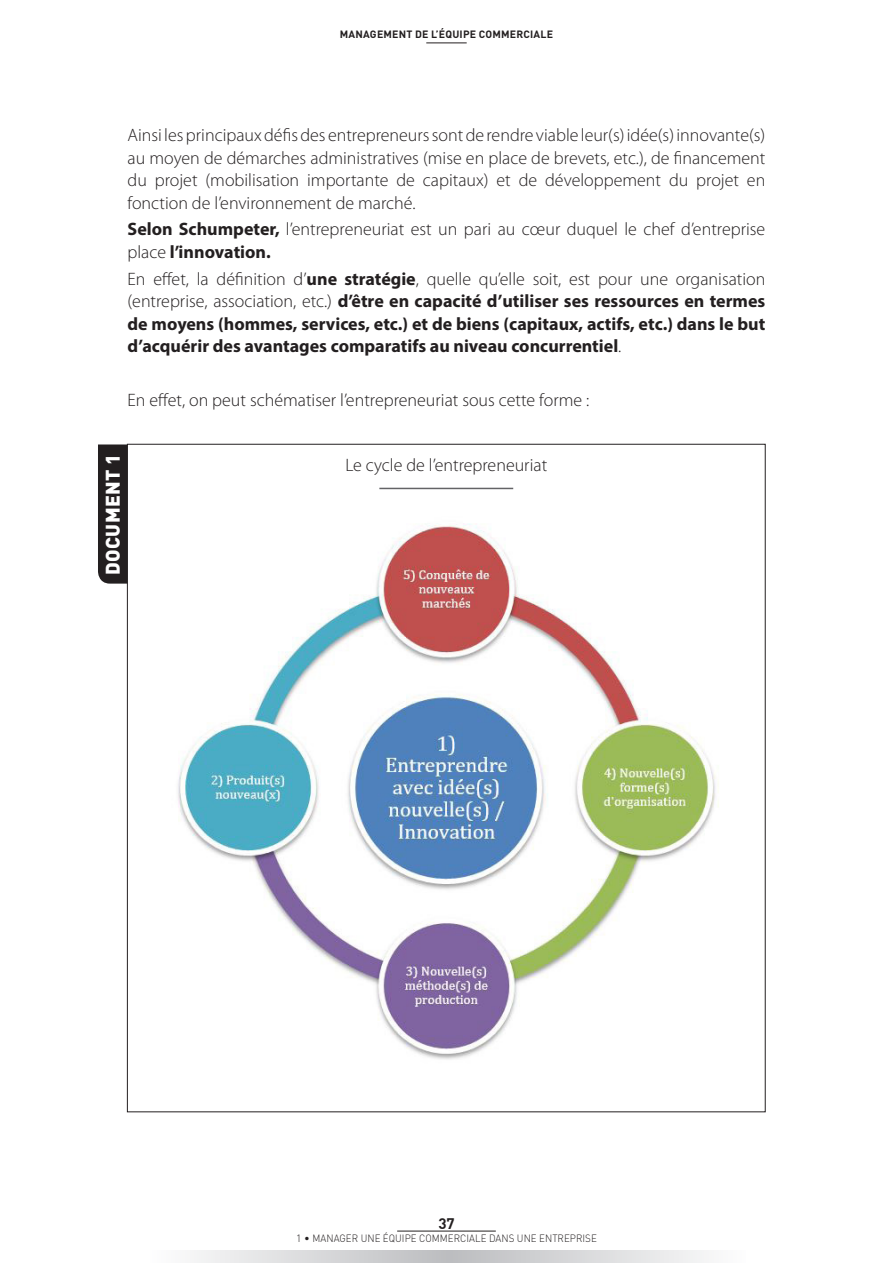
<style>
.page{position:relative;width:893px;height:1263px;background:#fff}
.page>*{position:absolute;margin:0;border:0;box-sizing:border-box;transform-origin:0 0}
.Section_mot_copie{font:900 19.5px "DIN Pro";letter-spacing:.02em;color:#fff}
.TEXTE_COURANT{font:300 18px/22.5px "Myriad Pro";color:#231f20;text-align:justify}
.TEXTE_COURANT-2{font:700 18px/22.5px "Myriad Pro";color:#231f20;text-align:justify}
.filet{font:300 18px "Myriad Pro";color:#231f20}
.t1{font:700 15px "DIN";color:#231f20}
.t2{font:300 10.5px "DIN Pro";letter-spacing:.005em;color:#231f20}
.t3{font:700 10.5px "DIN Pro";letter-spacing:.02em;color:#231f20}
.s1{font-weight:700}
.s2{font-weight:300}
</style>
<div class="page">
<hr style="left:397px;top:1231px;width:99px;height:1px;background:#231f20">
<svg style="left:194px;top:1250px;width:510px;height:13px;background:#d7d8da"></svg>
<hr style="left:426px;top:43px;width:41px;height:1px;background:#231f20">
<hr style="left:379px;top:488px;width:134px;height:1px;background:#636366">
<img style="left:178px;top:523px;width:541px;height:537px">
<div style="left:98px;top:444px;width:30px;height:140px;background:#231f20"></div>
<p class="t3" style="left:340px;top:26px;width:215px">MANAGEMENT DE L’ÉQUIPE COMMERCIALE</p>
<p class="TEXTE_COURANT" style="left:128px;top:124px;width:639px">Ainsi les principaux défis des entrepreneurs sont de rendre viable leur(s) idée(s) innovante(s) au moyen de démarches administratives (mise en place de brevets, etc.), de financement du projet (mobilisation importante de capitaux) et de développement du projet en fonction de l’environnement de marché.</p>
<p class="TEXTE_COURANT" style="left:128px;top:218px;width:639px"><span class="s1">Selon Schumpeter,</span> l’entrepreneuriat est un pari au cœur duquel le chef d’entreprise place <span class="s1">l’innovation.</span></p>
<p class="TEXTE_COURANT-2" style="left:128px;top:267px;width:639px"><span class="s2">En effet, la définition d’</span>une stratégie<span class="s2">, quelle qu’elle soit, est pour une organisation (entreprise, association, etc.)</span> d’être en capacité d’utiliser ses ressources en termes de moyens (hommes, services, etc.) et de biens (capitaux, actifs, etc.) dans le but d’acquérir des avantages comparatifs au niveau concurrentiel<span class="s2">.</span></p>
<p class="TEXTE_COURANT" style="left:128px;top:389px;width:463px">En effet, on peut schématiser l’entrepreneuriat sous cette forme :</p>
<p class="Section_mot_copie" style="left:96px;top:575px;width:122px;rotate:-90deg">DOCUMENT 1</p>
<p class="filet" style="left:345px;top:455px;width:203px">Le cycle de l’entrepreneuriat</p>
<p class="t1" style="left:438px;top:1213px;width:18px">37</p>
<p class="t2" style="left:296px;top:1231px;width:302px">1 • MANAGER UNE ÉQUIPE COMMERCIALE DANS UNE ENTREPRISE</p>
</div>
